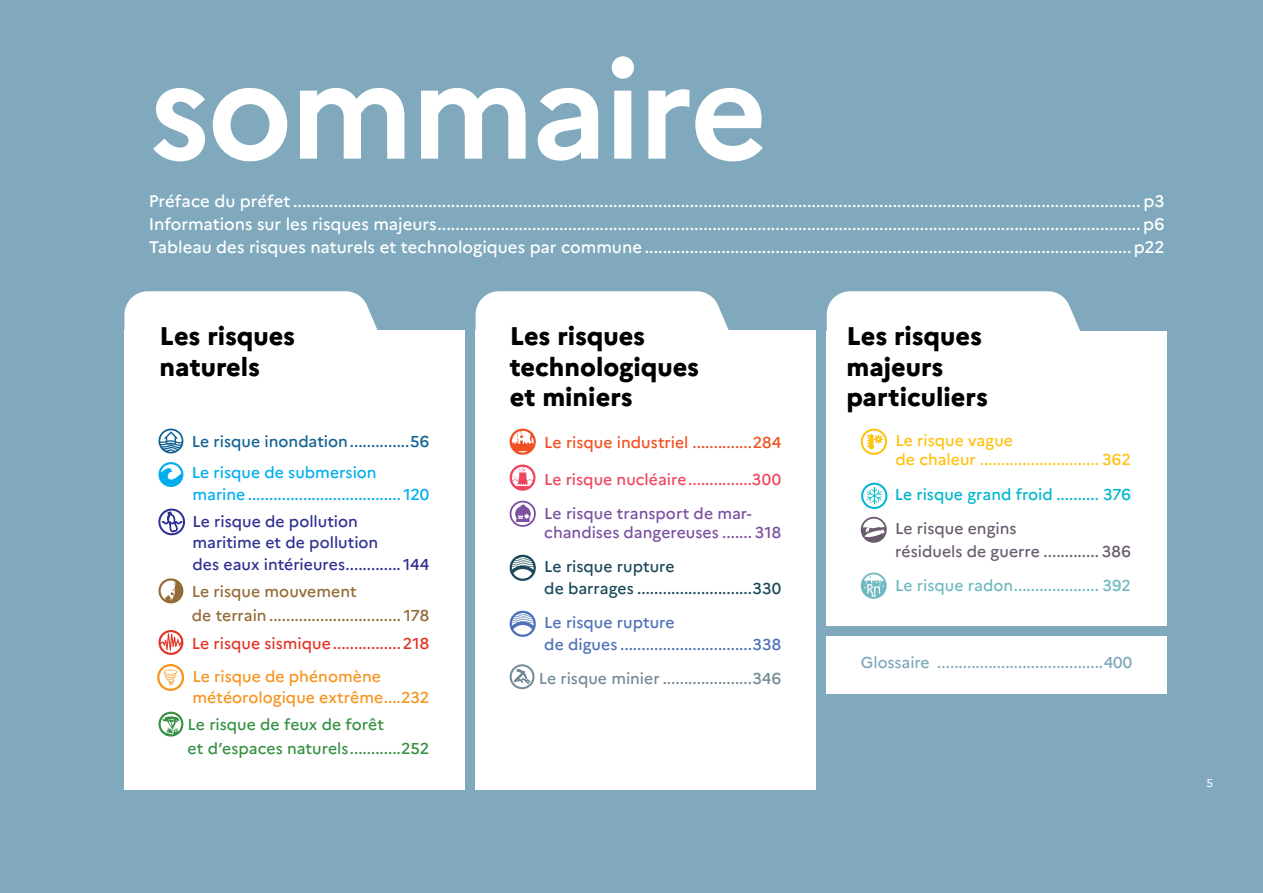
<style>
.page{position:relative;width:1263px;height:893px;background:#80a9bd}
.page>*{position:absolute;margin:0;border:0;box-sizing:border-box;transform-origin:0 0}
.t1{font:700 135px "Marianne";letter-spacing:-.025em;color:#fff}
.t2{font:800 25.5px/30.9px "Marianne";color:#000}
.t3{font:500 16.65px/23.2px "Marianne";letter-spacing:-.005em;color:#fff;text-align:justify}
.t4{font:500 15.75px/21.3px "Marianne";color:#2e3092}
.t5{font:500 15.75px/21.3px "Marianne";color:#00aeef}
.t6{font:500 15.75px/24.3px "Marianne";color:#936b36}
.t7{font:500 15.75px/21.9px "Marianne";color:#4e72b8}
.t8{font:500 15.75px/24.3px "Marianne";color:#379144}
.t9{font:500 15.75px/21.9px "Marianne";color:#1b495a}
.t10{font:500 15.75px/18.9px "Marianne";color:#7c51a1}
.t11{font:500 15.75px/18.9px "Marianne";color:#ffc20e}
.t12{font:500 15.75px "Marianne";color:#80a9bd}
.t13{font:500 15.75px/21.1px "Marianne";color:#f7941e}
.t14{font:500 15.75px/22.4px "Marianne";color:#6a5b6f}
.t15{font:500 15.75px "Marianne";color:#748a96}
.t16{font:500 15.75px "Marianne";color:#71b9c1}
.t17{font:500 15.75px "Marianne";color:#e23525}
.t18{font:500 15.75px "Marianne";color:#f05123}
.t19{font:500 15.75px "Marianne";color:#ef4660}
.t20{font:500 15.75px "Marianne";color:#126192}
.t21{font:500 15.75px "Marianne";color:#00b7ce}
.t22{font:11.25px "Marianne";color:#fff}
</style>
<div class="page">
<svg style="left:827px;top:291px;width:253px;height:40px;background:#f7fafb"></svg>
<div style="left:827px;top:331px;width:340px;height:294px;background:#fff"></div>
<svg style="left:476px;top:291px;width:324px;height:40px;fill:#fff"></svg>
<div style="left:476px;top:331px;width:340px;height:459px;background:#fff"></div>
<svg style="left:124px;top:291px;width:325px;height:40px;fill:#fff"></svg>
<div style="left:124px;top:331px;width:341px;height:459px;background:#fff"></div>
<div style="left:827px;top:636px;width:340px;height:57px;background:#fff"></div>
<svg style="left:158px;top:429px;width:25px;height:24px"></svg>
<svg style="left:158px;top:462px;width:25px;height:25px"></svg>
<svg style="left:158px;top:578px;width:25px;height:25px"></svg>
<svg style="left:158px;top:630px;width:25px;height:25px"></svg>
<svg style="left:158px;top:712px;width:25px;height:24px"></svg>
<svg style="left:162px;top:512px;width:20px;height:20px"></svg>
<div style="left:158px;top:509px;width:27px;height:26px;border:2px solid #2e3092;border-radius:50%"></div>
<svg style="left:510px;top:429px;width:26px;height:26px"></svg>
<svg style="left:510px;top:465px;width:25px;height:26px"></svg>
<svg style="left:510px;top:501px;width:26px;height:26px"></svg>
<svg style="left:510px;top:555px;width:26px;height:26px"></svg>
<svg style="left:510px;top:611px;width:26px;height:26px"></svg>
<svg style="left:514px;top:664px;width:16px;height:20px"></svg>
<div style="left:510px;top:664px;width:24px;height:25px;border:2px solid #748a96;border-radius:50%"></div>
<svg style="left:164px;top:670px;width:13px;height:15px"></svg>
<div style="left:157px;top:664px;width:27px;height:27px;border:2px solid #f7941e;border-radius:50%"></div>
<svg style="left:867px;top:488px;width:15px;height:16px"></svg>
<div style="left:861px;top:483px;width:26px;height:26px;border:2px solid #00b7ce;border-radius:50%"></div>
<svg style="left:867px;top:434px;width:16px;height:15px"></svg>
<div style="left:861px;top:429px;width:26px;height:26px;border:2px solid #ffc20e;border-radius:50%"></div>
<svg style="left:861px;top:517px;width:26px;height:26px"></svg>
<svg style="left:861px;top:573px;width:26px;height:26px"></svg>
<h1 class="t1" style="left:149px;top:6px;width:621px">sommaire</h1>
<p class="t3" style="left:149px;top:188px;width:1017px">Préface du préfet ............................................................................................................................................................................................ p3<br>Informations sur les risques majeurs............................................................................................................................................................p6<br>Tableau des risques naturels et technologiques par commune ............................................................................................................p22</p>
<h2 class="t2" style="left:160px;top:318px;width:137px">Les risques naturels</h2>
<h2 class="t2" style="left:510px;top:318px;width:191px">Les risques technologiques et miniers</h2>
<h2 class="t2" style="left:846px;top:318px;width:143px">Les risques majeurs particuliers</h2>
<p class="t20" style="left:192px;top:429px;width:239px">Le risque inondation..............56</p>
<p class="t5" style="left:192px;top:461px;width:239px">Le risque de submersion marine .................................... 120</p>
<p class="t4" style="left:193px;top:509px;width:238px">Le risque de pollution maritime et de pollution<br>des eaux intérieures............. 144</p>
<p class="t6" style="left:192px;top:578px;width:239px">Le risque mouvement<br>de terrain............................... 178</p>
<p class="t17" style="left:192px;top:631px;width:239px">Le risque sismique................218</p>
<p class="t13" style="left:192px;top:664px;width:238px">Le risque de phénomène météorologique extrême....232</p>
<p class="t8" style="left:188px;top:711px;width:243px">Le risque de feux de forêt<br>et d’espaces naturels............252</p>
<p class="t18" style="left:544px;top:431px;width:238px">Le risque industriel ..............284</p>
<p class="t19" style="left:544px;top:468px;width:239px">Le risque nucléaire...............300</p>
<p class="t10" style="left:544px;top:503px;width:238px">Le risque transport de mar&shy;chandises dangereuses ....... 318</p>
<p class="t9" style="left:544px;top:555px;width:238px">Le risque rupture<br>de barrages ...........................330</p>
<p class="t7" style="left:544px;top:611px;width:238px">Le risque rupture<br>de digues ...............................338</p>
<p class="t15" style="left:539px;top:667px;width:244px">Le risque minier .....................346</p>
<p class="t11" style="left:895px;top:430px;width:237px">Le risque vague<br>de chaleur ............................ 362</p>
<p class="t21" style="left:895px;top:482px;width:237px">Le risque grand froid .......... 376</p>
<p class="t14" style="left:895px;top:516px;width:237px">Le risque engins<br>résiduels de guerre ............. 386</p>
<p class="t16" style="left:895px;top:573px;width:237px">Le risque radon.................... 392</p>
<p class="t12" style="left:861px;top:651px;width:273px">Glossaire .......................................400</p>
<p class="t22" style="left:1206px;top:774px;width:8px">5</p>
</div>
